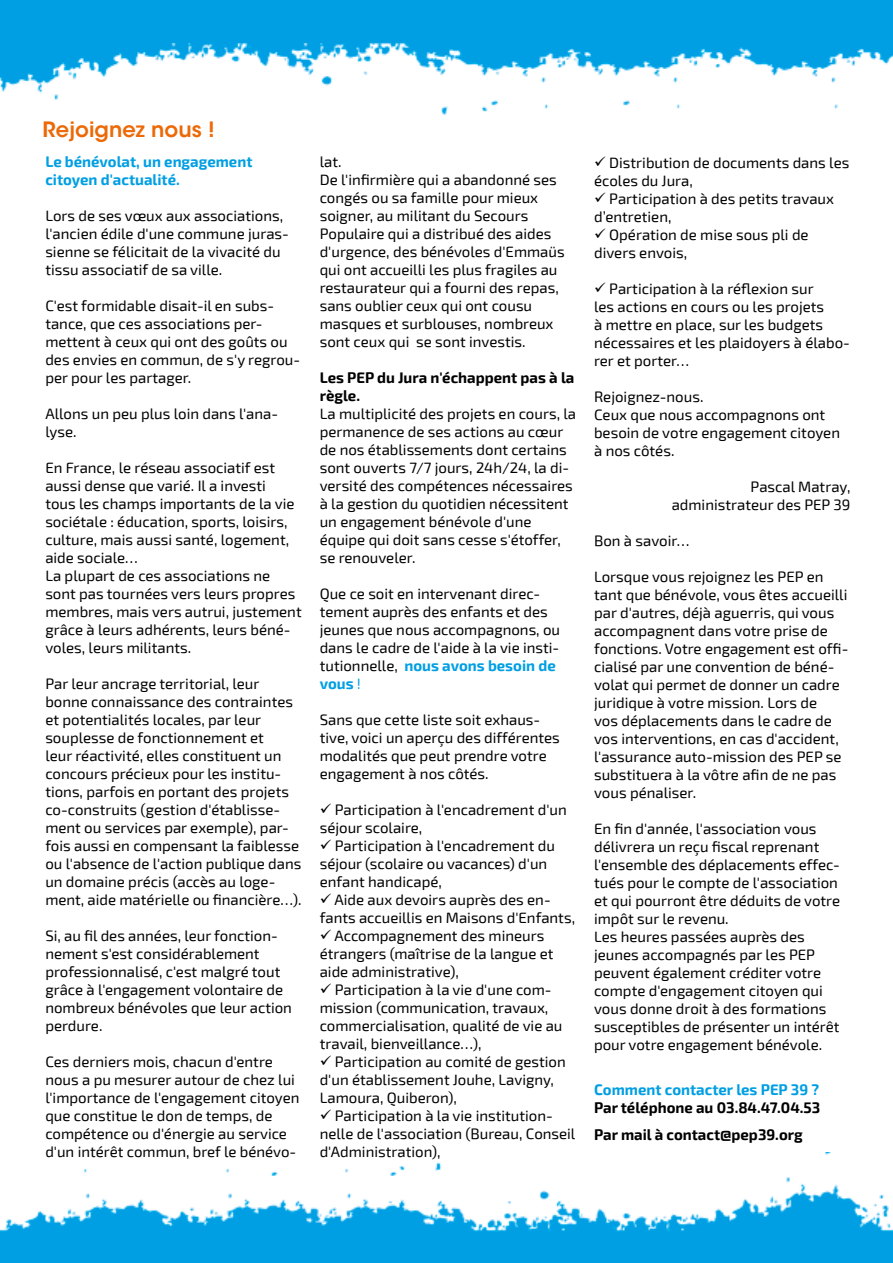
<style>
.page{position:relative;width:893px;height:1263px;background:#fff}
.page>*{position:absolute;margin:0;border:0;box-sizing:border-box;transform-origin:0 0}
.t1{font:600 21px "ITC Avant Garde Std";color:#ec6907}
.t2{font:15px/18px "Exo 2";color:#000}
.t3{font:700 15px/18px "Exo 2";color:#000}
.t4{font:700 15px/18px "Exo 2";color:#009fe3}
.s1{font-weight:700;color:#009fe3}
.s2{color:#009fe3}
</style>
<div class="page">
<img style="left:0;top:0;width:893px;height:116px">
<img style="left:0;top:1152px;width:893px;height:111px">
<h1 class="t1" style="left:43px;top:116px;width:174px">Rejoignez nous !</h1>
<p class="t4" style="left:45px;top:153px;width:209px">Le bénévolat, un engagement citoyen d'actualité.</p>
<p class="t2" style="left:45px;top:207px;width:245px">Lors de ses vœux aux associations, l'ancien édile d'une commune juras&shy;sienne se félicitait de la vivacité du tissu associatif de sa ville.</p>
<p class="t2" style="left:45px;top:297px;width:256px">C'est formidable disait-il en subs&shy;tance, que ces associations per&shy;mettent à ceux qui ont des goûts ou des envies en commun, de s'y regrou&shy;per pour les partager.</p>
<p class="t2" style="left:45px;top:405px;width:234px">Allons un peu plus loin dans l'ana&shy;lyse.</p>
<p class="t2" style="left:45px;top:459px;width:258px">En France, le réseau associatif est aussi dense que varié. Il a investi<br>tous les champs importants de la vie sociétale : éducation, sports, loisirs, culture, mais aussi santé, logement, aide sociale…<br>La plupart de ces associations ne sont pas tournées vers leurs propres membres, mais vers autrui, justement grâce à leurs adhérents, leurs béné&shy;voles, leurs militants.</p>
<p class="t2" style="left:45px;top:675px;width:258px">Par leur ancrage territorial, leur bonne connaissance des contraintes et potentialités locales, par leur souplesse de fonctionnement et<br>leur réactivité, elles constituent un concours précieux pour les institu&shy;tions, parfois en portant des projets co-construits (gestion d'établisse&shy;ment ou services par exemple), par&shy;fois aussi en compensant la faiblesse ou l'absence de l'action publique dans un domaine précis (accès au loge&shy;ment, aide matérielle ou financière…).</p>
<p class="t2" style="left:45px;top:927px;width:248px">Si, au fil des années, leur fonction&shy;nement s'est considérablement professionnalisé, c'est malgré tout grâce à l'engagement volontaire de nombreux bénévoles que leur action perdure.</p>
<p class="t2" style="left:45px;top:1053px;width:256px">Ces derniers mois, chacun d'entre nous a pu mesurer autour de chez lui l'importance de l'engagement citoyen que constitue le don de temps, de compétence ou d'énergie au service d'un intérêt commun, bref le bénévo-</p>
<p class="t2" style="left:320px;top:153px;width:246px">lat.<br>De l'infirmière qui a abandonné ses congés ou sa famille pour mieux soigner, au militant du Secours<br>Populaire qui a distribué des aides d'urgence, des bénévoles d'Emmaüs qui ont accueilli les plus fragiles au restaurateur qui a fourni des repas, sans oublier ceux qui ont cousu masques et surblouses, nombreux sont ceux qui se sont investis.</p>
<p class="t3" style="left:320px;top:369px;width:256px">Les PEP du Jura n'échappent pas à la règle.</p>
<p class="t2" style="left:320px;top:405px;width:258px">La multiplicité des projets en cours, la permanence de ses actions au cœur de nos établissements dont certains sont ouverts 7/7 jours, 24h/24, la di&shy;versité des compétences nécessaires à la gestion du quotidien nécessitent un engagement bénévole d'une équipe qui doit sans cesse s'étoffer, se renouveler.</p>
<p class="t2" style="left:320px;top:585px;width:242px">Que ce soit en intervenant direc&shy;tement auprès des enfants et des jeunes que nous accompagnons, ou dans le cadre de l'aide à la vie insti&shy;tutionnelle, <span class="s1">nous avons besoin de vous</span> <span class="s2">!</span></p>
<p class="t2" style="left:320px;top:711px;width:242px">Sans que cette liste soit exhaus&shy;tive, voici un aperçu des différentes modalités que peut prendre votre engagement à nos côtés.</p>
<p class="t2" style="left:320px;top:801px;width:249px">✓ Participation à l'encadrement d'un séjour scolaire,</p>
<p class="t2" style="left:320px;top:837px;width:237px">✓ Participation à l'encadrement du séjour (scolaire ou vacances) d'un enfant handicapé,</p>
<p class="t2" style="left:320px;top:891px;width:257px">✓ Aide aux devoirs auprès des en&shy;fants accueillis en Maisons d'Enfants,</p>
<p class="t2" style="left:320px;top:927px;width:235px">✓ Accompagnement des mineurs étrangers (maîtrise de la langue et aide administrative),</p>
<p class="t2" style="left:320px;top:981px;width:244px">✓ Participation à la vie d'une com&shy;mission (communication, travaux, commercialisation, qualité de vie au travail, bienveillance…),</p>
<p class="t2" style="left:320px;top:1053px;width:248px">✓ Participation au comité de gestion d'un établissement Jouhe, Lavigny,<br>Lamoura, Quiberon),</p>
<p class="t2" style="left:320px;top:1107px;width:257px">✓ Participation à la vie institution&shy;nelle de l'association (Bureau, Conseil d'Administration),</p>
<p class="t2" style="left:594px;top:154px;width:257px">✓ Distribution de documents dans les écoles du Jura,</p>
<p class="t2" style="left:594px;top:190px;width:241px">✓ Participation à des petits travaux d’entretien,</p>
<p class="t2" style="left:594px;top:226px;width:216px">✓ Opération de mise sous pli de divers envois,</p>
<p class="t2" style="left:594px;top:280px;width:257px">✓ Participation à la réflexion sur<br>les actions en cours ou les projets<br>à mettre en place, sur les budgets nécessaires et les plaidoyers à élabo&shy;rer et porter…</p>
<p class="t2" style="left:594px;top:388px;width:247px">Rejoignez-nous.<br>Ceux que nous accompagnons ont besoin de votre engagement citoyen à nos côtés.</p>
<p class="t2" style="left:672px;top:478px;width:180px;text-align:right">Pascal Matray, administrateur des PEP 39</p>
<p class="t2" style="left:594px;top:532px;width:97px">Bon à savoir…</p>
<p class="t2" style="left:594px;top:568px;width:256px">Lorsque vous rejoignez les PEP en tant que bénévole, vous êtes accueilli par d'autres, déjà aguerris, qui vous accompagnent dans votre prise de fonctions. Votre engagement est offi&shy;cialisé par une convention de béné&shy;volat qui permet de donner un cadre juridique à votre mission. Lors de<br>vos déplacements dans le cadre de vos interventions, en cas d'accident, l'assurance auto-mission des PEP se substituera à la vôtre afin de ne pas vous pénaliser.</p>
<p class="t2" style="left:594px;top:820px;width:247px">En fin d'année, l'association vous délivrera un reçu fiscal reprenant l'ensemble des déplacements effec&shy;tués pour le compte de l'association et qui pourront être déduits de votre impôt sur le revenu.<br>Les heures passées auprès des jeunes accompagnés par les PEP peuvent également créditer votre compte d'engagement citoyen qui vous donne droit à des formations susceptibles de présenter un intérêt pour votre engagement bénévole.</p>
<p class="t4" style="left:594px;top:1081px;width:227px">Comment contacter les PEP 39 ?</p>
<p class="t3" style="left:594px;top:1095px;width:228px;line-height:27px">Par téléphone au 03.84.47.04.53<br>Par mail à contact@pep39.org</p>
</div>
